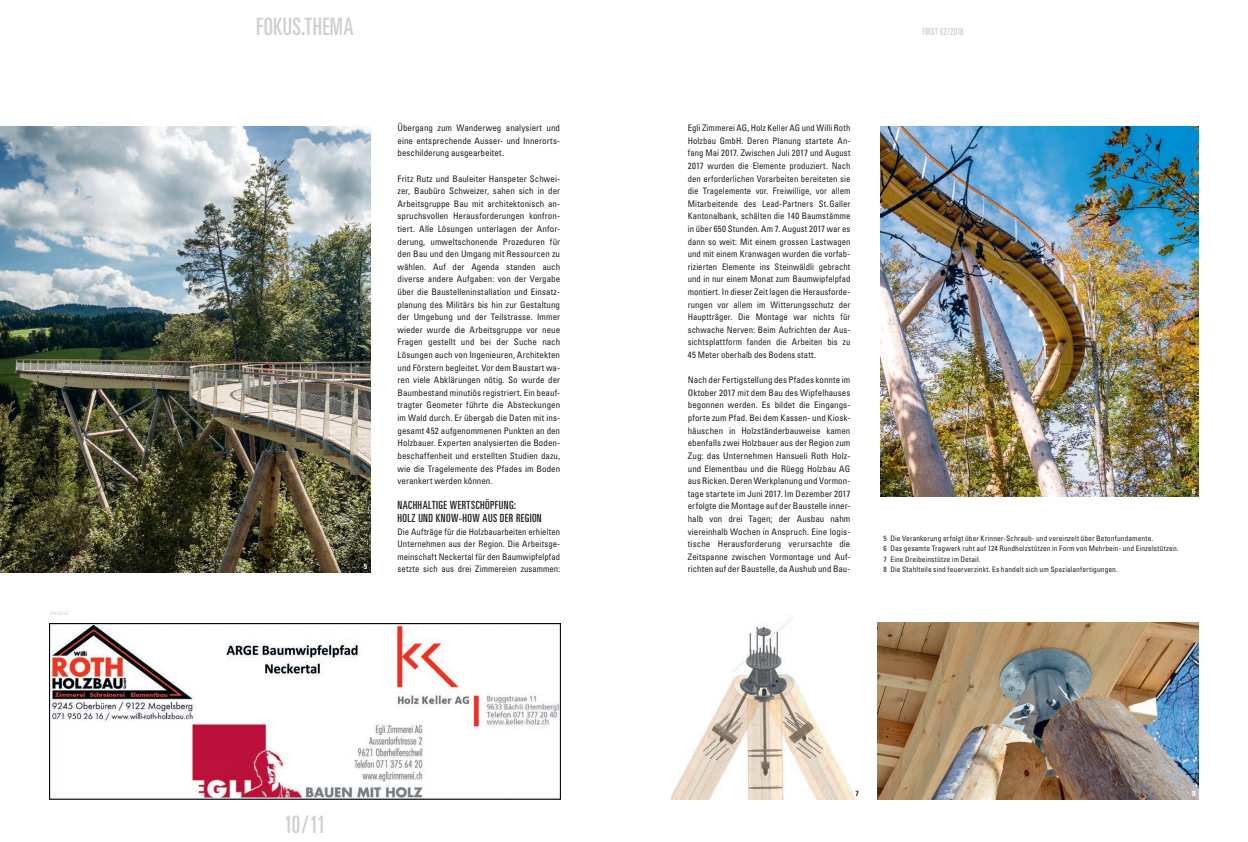
<style>
.page{position:relative;width:1248px;height:842px;background:#fff}
.page>*{position:absolute;margin:0;border:0;box-sizing:border-box;transform-origin:0 0}
.t1{font:ultra-condensed 24px "Univers LT Std";letter-spacing:.015em;color:#cfd1cd;scale:.95 1}
.t2{font:ultra-condensed 11.2px/12.6px "Univers LT Std";letter-spacing:.035em;color:#231f20}
.t3{font:ultra-condensed 10px "Univers LT Std";letter-spacing:.005em;color:#cfd1cd;scale:.95 1}
.t4{font:condensed 9px/12.6px "Univers LT Std";letter-spacing:.005em;color:#231f20;text-align:justify}
.t5{font:condensed 7.5px/10.5px "Univers LT Std";letter-spacing:.01em;color:#231f20}
.t6{font:700 condensed 7.5px "Univers LT Std";color:#fff}
.t7{font:700 condensed 7.5px "Univers LT Std";color:#231f20}
.t8{font:condensed 5px "Univers LT Std";letter-spacing:.04em;color:#cfd1cd}
</style>
<div class="page">
<img style="left:0;top:126px;width:370px;height:446px">
<img style="left:877px;top:623px;width:321px;height:176px">
<img style="left:671px;top:617px;width:186px;height:182px">
<img style="left:880px;top:127px;width:318px;height:370px">
<img style="left:50px;top:624px;width:510px;height:175px">
<p class="t8" style="left:50px;top:610px;width:21px">ANZEIGE</p>
<h1 class="t1" style="left:256px;top:13px;width:104px">FOKUS.THEMA</h1>
<p class="t6" style="left:364px;top:562px;width:5px">5</p>
<p class="t4" style="left:397px;top:122px;width:164px">Übergang zum Wanderweg analysiert und eine entsprechende Ausser- und Innerorts&shy;beschilderung ausgearbeitet.</p>
<p class="t4" style="left:397px;top:172px;width:164px">Fritz Rutz und Bauleiter Hanspeter Schwei&shy;zer, Baubüro Schweizer, sahen sich in der Arbeitsgruppe Bau mit architektonisch an&shy;spruchsvollen Herausforderungen konfron&shy;tiert. Alle Lösungen unterlagen der Anfor&shy;derung, umweltschonende Prozeduren für den Bau und den Umgang mit Ressourcen zu wählen. Auf der Agenda standen auch diverse andere Aufgaben: von der Vergabe über die Baustelleninstallation und Einsatz&shy;planung des Militärs bis hin zur Gestaltung der Umgebung und der Teilstrasse. Immer wieder wurde die Arbeitsgruppe vor neue Fragen gestellt und bei der Suche nach Lösungen auch von Ingenieuren, Architekten und Förstern begleitet. Vor dem Baustart wa&shy;ren viele Abklärungen nötig. So wurde der Baumbestand minutiös registriert. Ein beauf&shy;tragter Geometer führte die Absteckungen im Wald durch. Er übergab die Daten mit ins&shy;gesamt 452 aufgenommenen Punkten an den Holzbauer. Experten analysierten die Boden&shy;beschaffenheit und erstellten Studien dazu, wie die Tragelemente des Pfades im Boden verankert werden können.</p>
<p class="t2" style="left:397px;top:499px;width:146px">NACHHALTIGE WERTSCHÖPFUNG:<br>HOLZ UND KNOW-HOW AUS DER REGION</p>
<p class="t4" style="left:397px;top:525px;width:164px">Die Aufträge für die Holzbauarbeiten erhielten Unternehmen aus der Region. Die Arbeitsge&shy;meinschaft Neckertal für den Baumwipfelpfad setzte sich aus drei Zimmereien zusammen:</p>
<h1 class="t1" style="left:284px;top:811px;width:45px">10/11</h1>
<p class="t3" style="left:922px;top:26px;width:45px">FIRST 02/2018</p>
<p class="t4" style="left:687px;top:122px;width:164px">Egli Zimmerei AG, Holz Keller AG und Willi Roth Holzbau GmbH. Deren Planung startete An&shy;fang Mai 2017. Zwischen Juli 2017 und August 2017 wurden die Elemente produziert. Nach den erforderlichen Vorarbeiten bereiteten sie die Tragelemente vor. Freiwillige, vor allem Mitarbeitende des Lead-Partners St.Galler Kantonalbank, schälten die 140 Baumstämme in über 650 Stunden. Am 7. August 2017 war es dann so weit: Mit einem grossen Lastwagen und mit einem Kranwagen wurden die vorfab&shy;rizierten Elemente ins Steinwäldli gebracht und in nur einem Monat zum Baumwipfelpfad montiert. In dieser Zeit lagen die Herausforde&shy;rungen vor allem im Witterungsschutz der Hauptträger. Die Montage war nichts für schwache Nerven: Beim Aufrichten der Aus&shy;sichtsplattform fanden die Arbeiten bis zu 45 Meter oberhalb des Bodens statt.</p>
<p class="t4" style="left:687px;top:374px;width:164px">Nach der Fertigstellung des Pfades konnte im Oktober 2017 mit dem Bau des Wipfelhauses begonnen werden. Es bildet die Eingangs&shy;pforte zum Pfad. Bei dem Kassen- und Kiosk&shy;häuschen in Holzständerbauweise kamen ebenfalls zwei Holzbauer aus der Region zum Zug: das Unternehmen Hansueli Roth Holz&shy;und Elementbau und die Rüegg Holzbau AG aus Ricken. Deren Werkplanung und Vormon&shy;tage startete im Juni 2017. Im Dezember 2017 erfolgte die Montage auf der Baustelle inner&shy;halb von drei Tagen; der Ausbau nahm viereinhalb Wochen in Anspruch. Eine logis&shy;tische Herausforderung verursachte die Zeitspanne zwischen Vormontage und Auf&shy;richten auf der Baustelle, da Aushub und Bau-</p>
<p class="t6" style="left:1191px;top:487px;width:5px">6</p>
<p class="t5" style="left:883px;top:533px;width:296px">5 Die Verankerung erfolgt über Krinner-Schraub- und vereinzelt über Betonfundamente.<br>6 Das gesamte Tragwerk ruht auf 124 Rundholzstützen in Form von Mehrbein- und Einzelstützen.<br>7 Eine Dreibeinstütze im Detail.<br>8 Die Stahlteile sind feuerverzinkt. Es handelt sich um Spezialanfertigungen.</p>
<p class="t7" style="left:855px;top:789px;width:5px">7</p>
<p class="t6" style="left:1191px;top:789px;width:5px">8</p>
</div>
